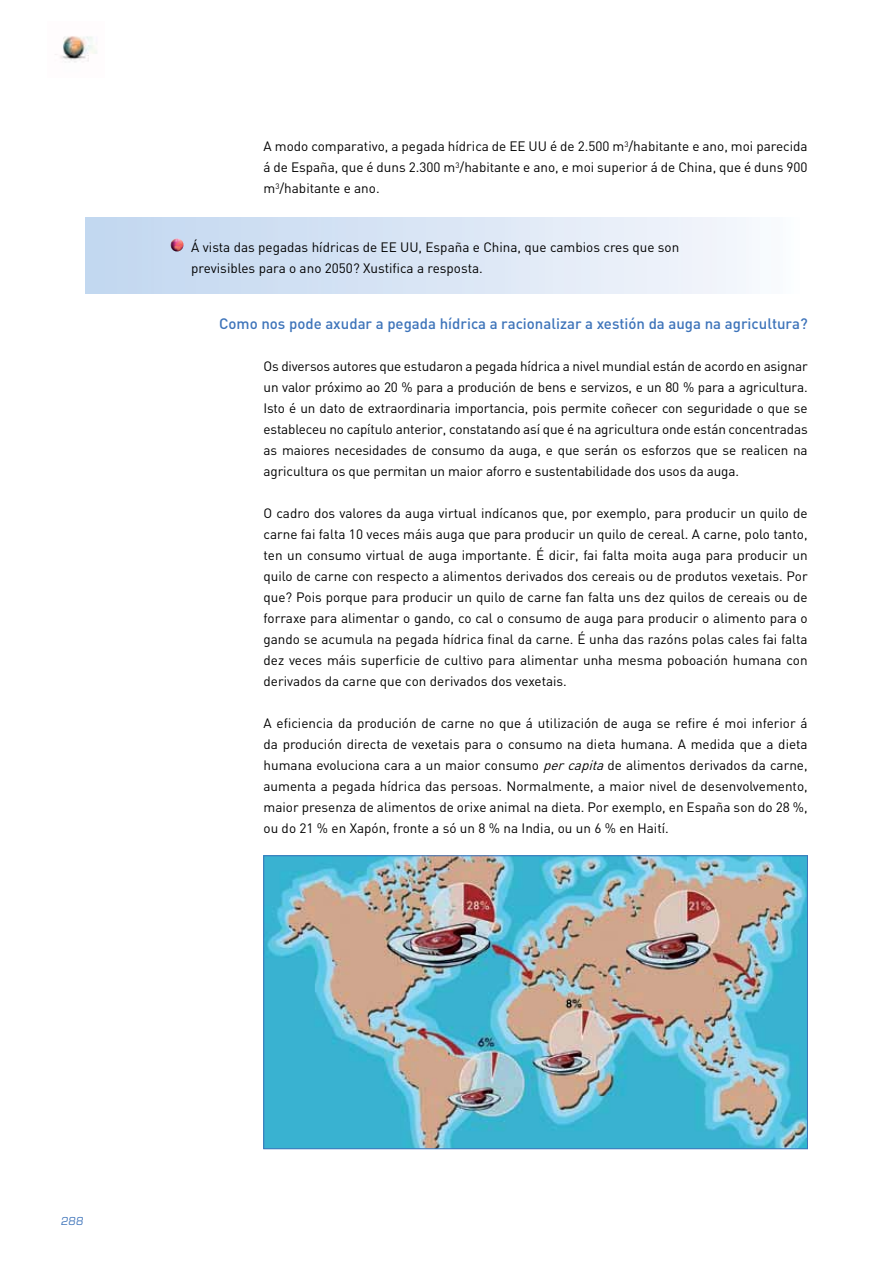
<style>
.page{position:relative;width:893px;height:1263px;background:#fff}
.page>*{position:absolute;margin:0;border:0;box-sizing:border-box;transform-origin:0 0}
.t1{font:500 15px "DIN";color:#3e74ba}
.t2{font:13.5px/21px "DIN";color:#000;text-align:justify}
.t3{font:12px "Eurostile";color:#3e74ba}
.s1{font-style:italic}
</style>
<div class="page">
<img style="left:55px;top:36px;width:42px;height:26px">
<div style="left:85px;top:217px;width:723px;height:77px;background:linear-gradient(to right,#c0d5ef,#f8f9fd)"></div>
<svg style="left:170px;top:238px;width:13px;height:13px"></svg>
<img style="left:266px;top:858px;width:540px;height:289px">
<div style="left:264px;top:856px;width:544px;height:293px;border:1px solid #3e74ba"></div>
<p class="t2" style="left:264px;top:138px;width:546px">A modo comparativo, a pegada hídrica de EE UU é de 2.500 m<sup>3</sup>/habitante e ano, moi parecida á de España, que é duns 2.300 m<sup>3</sup>/habitante e ano, e moi superior á de China, que é duns 900 m<sup>3</sup>/habitante e ano.</p>
<p class="t2" style="left:191px;top:238px;width:489px">Á vista das pegadas hídricas de EE UU, España e China, que cambios cres que son previsibles para o ano 2050? Xustifica a resposta.</p>
<p class="t1" style="left:219px;top:318px;width:590px">Como nos pode axudar a pegada hídrica a racionalizar a xestión da auga na agricultura?</p>
<p class="t2" style="left:264px;top:357px;width:546px">Os diversos autores que estudaron a pegada hídrica a nivel mundial están de acordo en asignar un valor próximo ao 20 % para a produción de bens e servizos, e un 80 % para a agricultura.<br>Isto é un dato de extraordinaria importancia, pois permite coñecer con seguridade o que se estableceu no capítulo anterior, constatando así que é na agricultura onde están concentradas as maiores necesidades de consumo da auga, e que serán os esforzos que se realicen na agricultura os que permitan un maior aforro e sustentabilidade dos usos da auga.</p>
<p class="t2" style="left:264px;top:504px;width:546px">O cadro dos valores da auga virtual indícanos que, por exemplo, para producir un quilo de carne fai falta 10 veces máis auga que para producir un quilo de cereal. A carne, polo tanto, ten un consumo virtual de auga importante. É dicir, fai falta moita auga para producir un quilo de carne con respecto a alimentos derivados dos cereais ou de produtos vexetais. Por que? Pois porque para producir un quilo de carne fan falta uns dez quilos de cereais ou de forraxe para alimentar o gando, co cal o consumo de auga para producir o alimento para o gando se acumula na pegada hídrica final da carne. É unha das razóns polas cales fai falta dez veces máis superficie de cultivo para alimentar unha mesma poboación humana con derivados da carne que con derivados dos vexetais.</p>
<p class="t2" style="left:264px;top:714px;width:546px">A eficiencia da produción de carne no que á utilización de auga se refire é moi inferior á da produción directa de vexetais para o consumo na dieta humana. A medida que a dieta humana evoluciona cara a un maior consumo <span class="s1">percapita</span> de alimentos derivados da carne, aumenta a pegada hídrica das persoas. Normalmente, a maior nivel de desenvolvemento, maior presenza de alimentos de orixe animal na dieta. Por exemplo, en España son do 28 %, ou do 21 % en Xapón, fronte a só un 8 % na India, ou un 6 % en Haití.</p>
<p class="t3" style="left:61px;top:1213px;width:25px">288</p>
</div>
